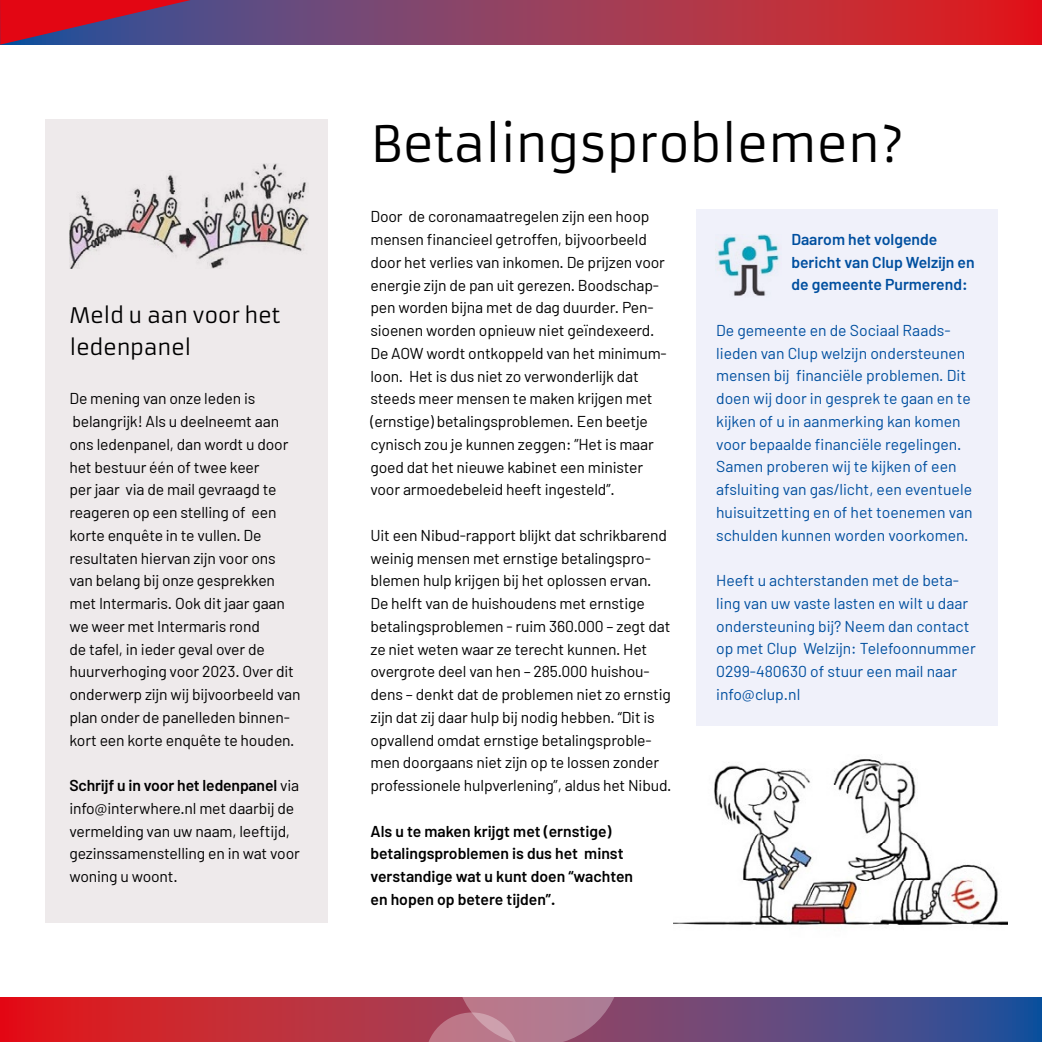
<style>
.page{position:relative;width:1042px;height:1042px;background:#fff}
.page>*{position:absolute;margin:0;border:0;box-sizing:border-box;transform-origin:0 0}
.t1{font:49px "Armata";letter-spacing:-.02em;color:#000}
.t2{font:21px/31.5px "Armata";letter-spacing:-.02em;color:#000}
.t3{font:15.75px/22.8px "Barlow";letter-spacing:-.01em;color:#000}
.t4{font:15.75px/22.8px "Barlow";color:#004f9f}
.t5{font:600 15.75px/22.8px "Barlow";color:#000}
.t6{font:600 15.75px/22.8px "Barlow";color:#004f9f}
.s1{font-weight:600}
</style>
<div class="page">
<svg style="left:0;top:997px;width:1042px;height:45px;background:#8d3a5c"></svg>
<svg style="left:254px;top:0;width:788px;height:45px;background:#a6374e"></svg>
<svg style="left:0;top:0;width:254px;height:45px;background:#80325f"></svg>
<svg style="left:425px;top:997px;width:197px;height:45px;background:#ae6c83"></svg>
<img style="left:673px;top:759px;width:335px;height:169px">
<div style="left:696px;top:209px;width:301px;height:516px;background:#f0f1fa"></div>
<div style="left:45px;top:119px;width:282px;height:804px;background:#eeeaeb"></div>
<img style="left:69px;top:164px;width:240px;height:105px">
<img style="left:716px;top:234px;width:63px;height:62px">
<h2 class="t2" style="left:69px;top:300px;width:213px">Meld u aan voor het ledenpanel</h2>
<p class="t3" style="left:69px;top:387px;width:233px">De mening van onze leden is belangrijk! Als u deelneemt aan ons ledenpanel, dan wordt u door het bestuur één of twee keer<br>per jaar via de mail gevraagd te reageren op een stelling of een korte enquête in te vullen. De resultaten hiervan zijn voor ons van belang bij onze gesprekken met Intermaris. Ook dit jaar gaan we weer met Intermaris rond<br>de tafel, in ieder geval over de huurverhoging voor 2023. Over dit onderwerp zijn wij bijvoorbeeld van plan onder de panelleden binnen&shy;kort een korte enquête te houden.</p>
<p class="t3" style="left:69px;top:773px;width:232px"><span class="s1">Schrijf u in voor het ledenpanel</span> via info@interwhere.nl met daarbij de vermelding van uw naam, leeftijd, gezinssamenstelling en in wat voor woning u woont.</p>
<h1 class="t1" style="left:370px;top:114px;width:535px">Betalingsproblemen?</h1>
<p class="t3" style="left:370px;top:205px;width:298px">Door de coronamaatregelen zijn een hoop mensen financieel getroffen, bijvoorbeeld door het verlies van inkomen. De prijzen voor energie zijn de pan uit gerezen. Boodschap&shy;pen worden bijna met de dag duurder. Pen&shy;sioenen worden opnieuw niet geïndexeerd.<br>De AOW wordt ontkoppeld van het minimum&shy;loon. Het is dus niet zo verwonderlijk dat steeds meer mensen te maken krijgen met (ernstige) betalingsproblemen. Een beetje cynisch zou je kunnen zeggen: ”Het is maar goed dat het nieuwe kabinet een minister voor armoedebeleid heeft ingesteld”.</p>
<p class="t3" style="left:370px;top:523px;width:302px">Uit een Nibud-rapport blijkt dat schrikbarend weinig mensen met ernstige betalingspro&shy;blemen hulp krijgen bij het oplossen ervan.<br>De helft van de huishoudens met ernstige betalingsproblemen - ruim 360.000 – zegt dat ze niet weten waar ze terecht kunnen. Het overgrote deel van hen – 285.000 huishou&shy;dens – denkt dat de problemen niet zo ernstig zijn dat zij daar hulp bij nodig hebben. “Dit is opvallend omdat ernstige betalingsproble&shy;men doorgaans niet zijn op te lossen zonder professionele hulpverlening”, aldus het Nibud.</p>
<p class="t5" style="left:370px;top:819px;width:264px">Als u te maken krijgt met (ernstige) betalingsproblemen is dus het minst verstandige wat u kunt doen “wachten en hopen op betere tijden”.</p>
<p class="t6" style="left:791px;top:228px;width:185px">Daarom het volgende bericht van Clup Welzijn en de gemeente Purmerend:</p>
<p class="t4" style="left:716px;top:318px;width:258px">De gemeente en de Sociaal Raads&shy;lieden van Clup welzijn ondersteunen mensen bij financiële problemen. Dit doen wij door in gesprek te gaan en te kijken of u in aanmerking kan komen voor bepaalde financiële regelingen.<br>Samen proberen wij te kijken of een afsluiting van gas/licht, een eventuele huisuitzetting en of het toenemen van schulden kunnen worden voorkomen.</p>
<p class="t4" style="left:716px;top:569px;width:261px">Heeft u achterstanden met de beta&shy;ling van uw vaste lasten en wilt u daar ondersteuning bij? Neem dan contact op met Clup Welzijn: Telefoonnummer<br>0299-480630 of stuur een mail naar info@clup.nl</p>
</div>
